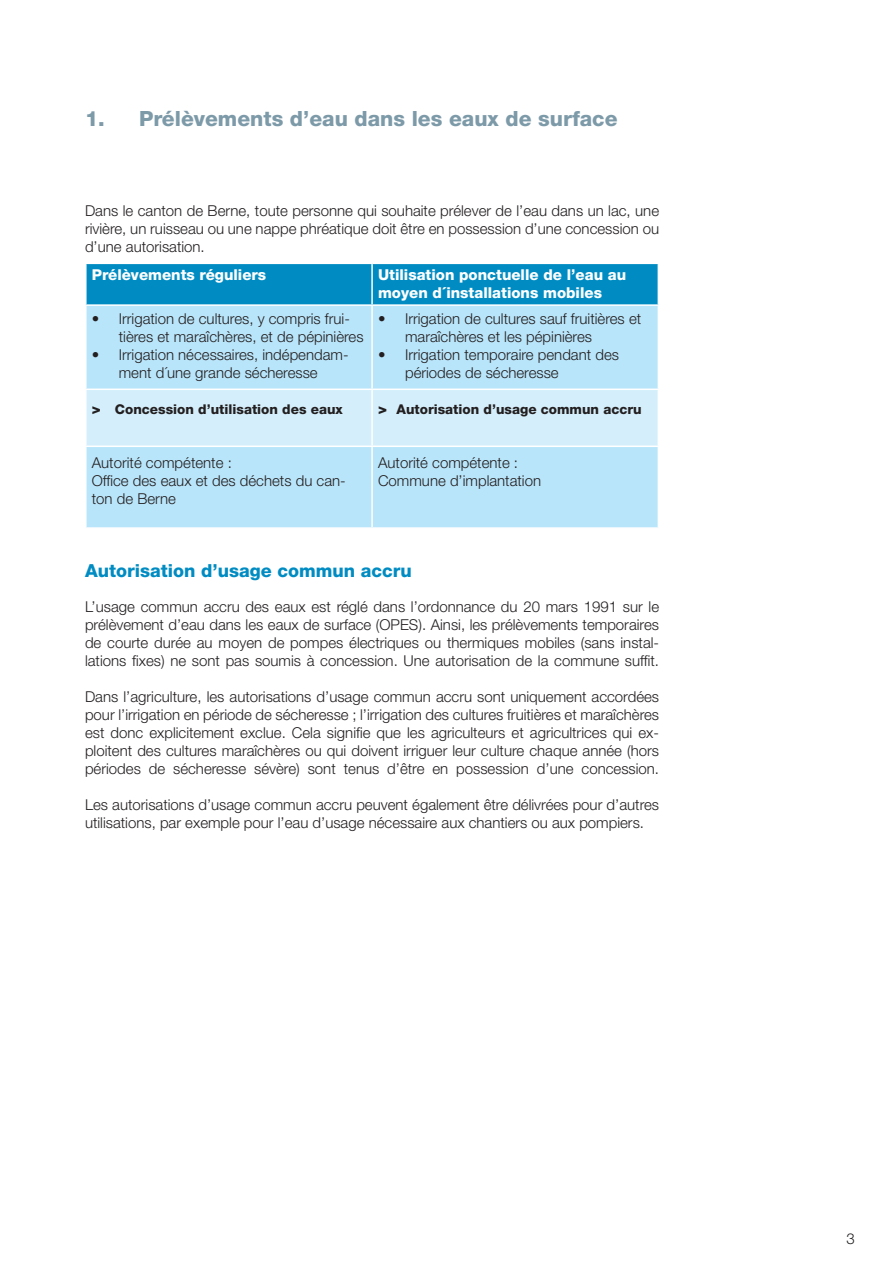
<style>
.page{position:relative;width:893px;height:1263px;background:#fff}
.page>*{position:absolute;margin:0;border:0;box-sizing:border-box;transform-origin:0 0}
.Kapiteltitel{font:800 21px "Helvetica Neue LT Std";color:#7d9aa9}
.Absatztitel{font:800 18px "Helvetica Neue LT Std";color:#008cc2}
.Grundtext{font:300 15px/18px "Helvetica Neue LT Std";color:#231f20}
.Tabellentitel{font:800 15px/18px "Helvetica Neue LT Std";color:#fff}
.Grundtext-2{font:800 13.5px "Helvetica Neue LT Std";color:#231f20}
.s1{font-size:15px}
</style>
<div class="page">
<div style="left:87px;top:264px;width:571px;height:40px;background:#008cc2"></div>
<div style="left:87px;top:306px;width:571px;height:83px;background:#b9e5fa"></div>
<div style="left:87px;top:390px;width:571px;height:55px;background:#d4effb"></div>
<div style="left:87px;top:447px;width:571px;height:80px;background:#b9e5fa"></div>
<hr style="left:371px;top:264px;width:2px;height:40px;background:#fff">
<hr style="left:371px;top:306px;width:2px;height:83px;background:#fff">
<hr style="left:371px;top:390px;width:2px;height:55px;background:#fff">
<hr style="left:371px;top:447px;width:2px;height:80px;background:#fff">
<p class="Kapiteltitel" style="left:85px;top:106px;width:534px">1. Prélèvements d’eau dans les eaux de surface</p>
<p class="Grundtext" style="left:85px;top:201px;width:576px;text-align:justify">Dans le canton de Berne, toute personne qui souhaite prélever de l’eau dans un lac, une rivière, un ruisseau ou une nappe phréatique doit être en possession d’une concession ou d’une autorisation.</p>
<p class="Tabellentitel" style="left:92px;top:266px;width:176px">Prélèvements réguliers</p>
<p class="Tabellentitel" style="left:378px;top:266px;width:250px">Utilisation ponctuelle de l’eau au moyen d´installations mobiles</p>
<p class="Grundtext" style="left:119px;top:309px;width:246px;text-indent:-27px">• Irrigation de cultures, y compris frui&shy;tières et maraîchères, et de pépinières</p>
<p class="Grundtext" style="left:92px;top:345px;width:258px;text-align:center">• Irrigation nécessaires, indépendam&shy;ment d´une grande sécheresse</p>
<p class="Grundtext" style="left:405px;top:309px;width:238px;text-indent:-27px">• Irrigation de cultures sauf fruitières et maraîchères et les pépinières</p>
<p class="Grundtext" style="left:405px;top:345px;width:215px;text-indent:-27px">• Irrigation temporaire pendant des périodes de sécheresse</p>
<p class="Grundtext-2" style="left:92px;top:401px;width:252px"><span class="s1">&gt;</span> Concession d’utilisation des eaux</p>
<p class="Grundtext-2" style="left:378px;top:401px;width:265px"><span class="s1">&gt;</span> Autorisation d’usage commun accru</p>
<p class="Grundtext" style="left:92px;top:453px;width:142px">Autorité compétente :</p>
<p class="Grundtext" style="left:92px;top:471px;width:255px">Office des eaux et des déchets du can&shy;ton de Berne</p>
<p class="Grundtext" style="left:378px;top:453px;width:142px">Autorité compétente :</p>
<p class="Grundtext" style="left:378px;top:471px;width:165px">Commune d’implantation</p>
<p class="Absatztitel" style="left:85px;top:560px;width:328px">Autorisation d’usage commun accru</p>
<p class="Grundtext" style="left:85px;top:597px;width:576px;text-align:justify">L’usage commun accru des eaux est réglé dans l’ordonnance du 20 mars 1991 sur le prélèvement d’eau dans les eaux de surface (OPES). Ainsi, les prélèvements temporaires de courte durée au moyen de pompes électriques ou thermiques mobiles (sans instal&shy;lations fixes) ne sont pas soumis à concession. Une autorisation de la commune suffit.</p>
<p class="Grundtext" style="left:85px;top:687px;width:576px;text-align:justify">Dans l’agriculture, les autorisations d’usage commun accru sont uniquement accordées pour l’irrigation en période de sécheresse ; l’irrigation des cultures fruitières et maraîchères est donc explicitement exclue. Cela signifie que les agriculteurs et agricultrices qui ex&shy;ploitent des cultures maraîchères ou qui doivent irriguer leur culture chaque année (hors périodes de sécheresse sévère) sont tenus d’être en possession d’une concession.</p>
<p class="Grundtext" style="left:85px;top:795px;width:576px">Les autorisations d’usage commun accru peuvent également être délivrées pour d’autres utilisations, par exemple pour l’eau d’usage nécessaire aux chantiers ou aux pompiers.</p>
<p class="Grundtext" style="left:846px;top:1229px;width:10px">3</p>
</div>
